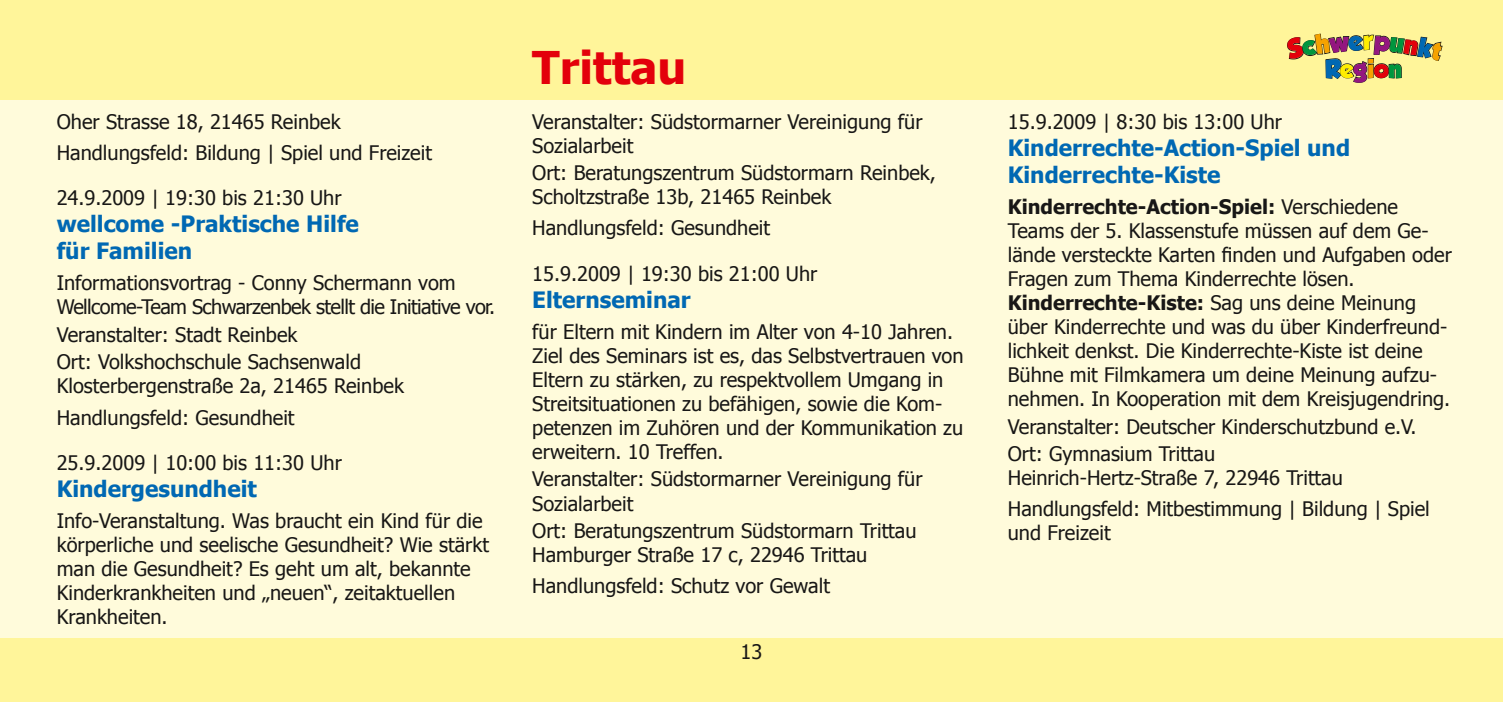
<style>
.page{position:relative;width:1503px;height:702px;background:#fff}
.page>*{position:absolute;margin:0;border:0;box-sizing:border-box;transform-origin:0 0}
.t1{font:700 45px "Tahoma";color:#e3000b}
.t2{font:23px "GROBOLD";color:#0068b3}
.t3{font:700 22.5px/27px "Tahoma";color:#0068b3}
.t4{font:20px/24px "Tahoma";color:#181716}
.t5{font:20px/24px "Tahoma";letter-spacing:-.03em;color:#181716}
.s1{color:#ffed00}
.s2{color:#941680}
.s3{color:#f6a200}
.s4{color:#e3000b}
.s5{color:#00963e}
.s6{font-weight:700}
</style>
<div class="page">
<div style="left:0;top:0;width:1502px;height:702px;background:#fffbdb"></div>
<div style="left:0;top:638px;width:1502px;height:64px;background:#fff59a"></div>
<div style="left:0;top:0;width:1502px;height:99px;background:#fff59a"></div>
<svg style="left:1287px;top:33px;width:156px;height:50px"></svg>
<p class="t4" style="left:57px;top:105px;width:377px;line-height:31px">Oher Strasse 18, 21465 Reinbek<br>Handlungsfeld: Bildung | Spiel und Freizeit</p>
<p class="t4" style="left:57px;top:185px;width:286px">24.9.2009 | 19:30 bis 21:30 Uhr</p>
<p class="t3" style="left:57px;top:209px;width:304px">wellcome -Praktische Hilfe für Familien</p>
<p class="t5" style="left:57px;top:270px;width:440px">Informationsvortrag - Conny Schermann vom<br>Wellcome-Team Schwarzenbek stellt die Initiative vor.</p>
<p class="t4" style="left:57px;top:320px;width:306px;line-height:27.5px">Veranstalter: Stadt Reinbek<br>Ort: Volkshochschule Sachsenwald</p>
<p class="t4" style="left:57px;top:369px;width:349px;line-height:31px">Klosterbergenstraße 2a, 21465 Reinbek<br>Handlungsfeld: Gesundheit</p>
<p class="t4" style="left:57px;top:449px;width:287px">25.9.2009 | 10:00 bis 11:30 Uhr</p>
<p class="t3" style="left:57px;top:473px;width:202px">Kindergesundheit</p>
<p class="t4" style="left:57px;top:507px;width:434px">Info-Veranstaltung. Was braucht ein Kind für die körperliche und seelische Gesundheit? Wie stärkt man die Gesundheit? Es geht um alt, bekannte Kinderkrankheiten und „neuen“, zeitaktuellen Krankheiten.</p>
<h1 class="t1" style="left:532px;top:36px;width:155px">Trittau</h1>
<p class="t2" style="left:1325px;top:55px;width:78px">R<span class="s1">e</span><span class="s2">g</span><span class="s3">i</span><span class="s4">o</span><span class="s5">n</span></p>
<p class="t4" style="left:532px;top:108px;width:392px">Veranstalter: Südstormarner Vereinigung für<br>Sozialarbeit</p>
<p class="t4" style="left:532px;top:160px;width:405px">Ort: Beratungszentrum Südstormarn Reinbek,<br>Scholtzstraße 13b, 21465 Reinbek</p>
<p class="t4" style="left:532px;top:215px;width:239px">Handlungsfeld: Gesundheit</p>
<p class="t4" style="left:532px;top:260px;width:287px">15.9.2009 | 19:30 bis 21:00 Uhr</p>
<p class="t3" style="left:532px;top:284px;width:160px">Elternseminar</p>
<p class="t4" style="left:532px;top:318px;width:433px">für Eltern mit Kindern im Alter von 4-10 Jahren.<br>Ziel des Seminars ist es, das Selbstvertrauen von Eltern zu stärken, zu respektvollem Umgang in Streitsituationen zu befähigen, sowie die Kom&shy;petenzen im Zuhören und der Kommunikation zu erweitern. 10 Treffen.</p>
<p class="t4" style="left:532px;top:466px;width:392px">Veranstalter: Südstormarner Vereinigung für<br>Sozialarbeit</p>
<p class="t4" style="left:532px;top:517px;width:386px">Ort: Beratungszentrum Südstormarn Trittau<br>Hamburger Straße 17 c, 22946 Trittau</p>
<p class="t4" style="left:532px;top:573px;width:299px">Handlungsfeld: Schutz vor Gewalt</p>
<p class="t4" style="left:740px;top:639px;width:23px">13</p>
<p class="t4" style="left:1007px;top:108px;width:276px">15.9.2009 | 8:30 bis 13:00 Uhr</p>
<p class="t3" style="left:1007px;top:133px;width:344px">Kinderrechte-Action-Spiel und<br>Kinderrechte-Kiste</p>
<p class="t4" style="left:1007px;top:193px;width:445px"><span class="s6">Kinderrechte-Action-Spiel:</span> Verschiedene Teams der 5. Klassenstufe müssen auf dem Ge&shy;lände versteckte Karten finden und Aufgaben oder Fragen zum Thema Kinderrechte lösen.<br><span class="s6">Kinderrechte-Kiste:</span> Sag uns deine Meinung über Kinderrechte und was du über Kinderfreund&shy;lichkeit denkst. Die Kinderrechte-Kiste ist deine Bühne mit Filmkamera um deine Meinung aufzu&shy;nehmen. In Kooperation mit dem Kreisjugendring.</p>
<p class="t4" style="left:1007px;top:411px;width:410px;line-height:27.5px">Veranstalter: Deutscher Kinderschutzbund e.V.<br>Ort: Gymnasium Trittau</p>
<p class="t4" style="left:1007px;top:461px;width:423px;line-height:31px">Heinrich-Hertz-Straße 7, 22946 Trittau<br>Handlungsfeld: Mitbestimmung | Bildung | Spiel</p>
<p class="t4" style="left:1007px;top:520px;width:104px">und Freizeit</p>
</div>
